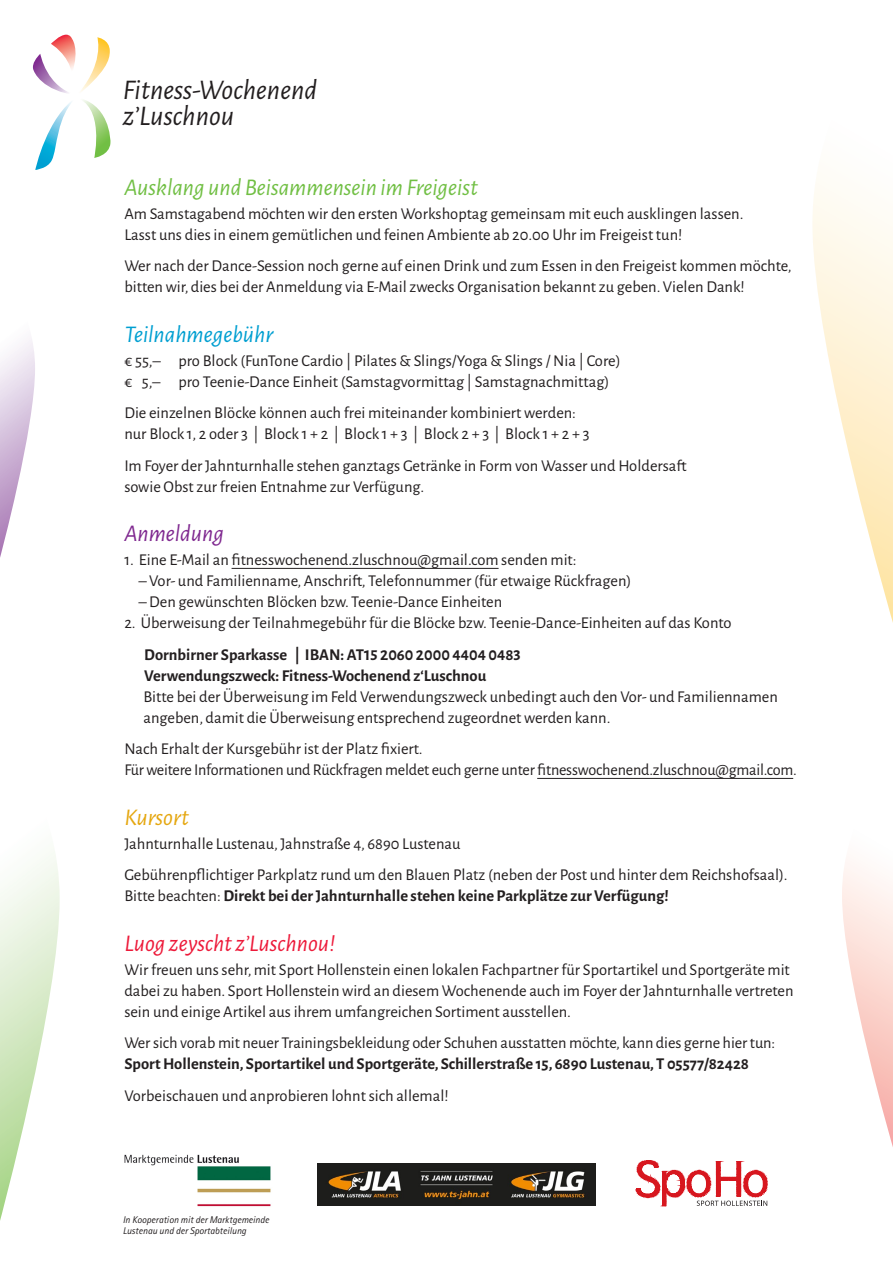
<style>
.page{position:relative;width:893px;height:1263px;background:#fff}
.page>*{position:absolute;margin:0;border:0;box-sizing:border-box;transform-origin:0 0}
.t1{font:italic 28.65px/26px "Alegreya Sans";color:#231f20}
.t2{font:italic 24px "Alegreya Sans";color:#71bf44}
.t3{font:italic 24px "Alegreya Sans";color:#ed1a3a}
.t4{font:italic 24px "Alegreya Sans";color:#009fd1}
.t5{font:italic 24px "Alegreya Sans";color:#802990}
.t6{font:italic 24px "Alegreya Sans";color:#e5a710}
.t7{font:16.5px/21px "Alegreya Sans";color:#231f20}
.t8{font:700 16.5px/21px "Alegreya Sans";color:#231f20}
.t9{font:italic 9.75px/10.5px "Rotis Sans Serif Std";color:#231f20}
.s1{font-weight:400}
</style>
<div class="page">
<svg style="left:812px;top:182px;width:81px;height:441px"></svg>
<svg style="left:842px;top:862px;width:51px;height:285px"></svg>
<svg style="left:0;top:851px;width:60px;height:370px"></svg>
<svg style="left:0;top:339px;width:35px;height:219px"></svg>
<hr style="left:232px;top:568px;width:267px;height:1px;background:#231f20">
<hr style="left:537px;top:778px;width:256px;height:1px;background:#231f20">
<svg style="left:636px;top:1160px;width:131px;height:46px"></svg>
<img style="left:124px;top:1154px;width:147px;height:53px">
<img style="left:317px;top:1163px;width:278px;height:42px">
<svg style="left:32px;top:35px;width:79px;height:135px"></svg>
<h1 class="t1" style="left:123px;top:76px;width:196px">Fitness-Wochenend z’Luschnou</h1>
<h2 class="t2" style="left:124px;top:171px;width:355px">Ausklang und Beisammensein im Freigeist</h2>
<p class="t7" style="left:124px;top:202px;width:621px">Am Samstagabend möchten wir den ersten Workshoptag gemeinsam mit euch ausklingen lassen.<br>Lasst uns dies in einem gemütlichen und feinen Ambiente ab 20.00 Uhr im Freigeist tun!</p>
<p class="t7" style="left:124px;top:255px;width:669px">Wer nach der Dance-Session noch gerne auf einen Drink und zum Essen in den Freigeist kommen möchte, bitten wir, dies bei der Anmeldung via E-Mail zwecks Organisation bekannt zu geben. Vielen Dank!</p>
<h2 class="t4" style="left:124px;top:318px;width:150px">Teilnahmegebühr</h2>
<p class="t7" style="left:124px;top:349px;width:498px">€ 55,– pro Block (FunTone Cardio | Pilates &amp; Slings/Yoga &amp; Slings / Nia | Core) € 5,– pro Teenie-Dance Einheit (Samstagvormittag | Samstagnachmittag)</p>
<p class="t7" style="left:124px;top:402px;width:467px">Die einzelnen Blöcke können auch frei miteinander kombiniert werden: nur Block 1, 2 oder 3 | Block 1 + 2 | Block 1 + 3 | Block 2 + 3 | Block 1 + 2 + 3</p>
<p class="t7" style="left:124px;top:454px;width:564px">Im Foyer der Jahnturnhalle stehen ganztags Getränke in Form von Wasser und Holdersaft sowie Obst zur freien Entnahme zur Verfügung.</p>
<h2 class="t5" style="left:124px;top:517px;width:101px">Anmeldung</h2>
<p class="t7" style="left:124px;top:549px;width:454px">1. Eine E-Mail an fitnesswochenend.zluschnou@gmail.com senden mit:</p>
<p class="t7" style="left:139px;top:570px;width:494px">– Vor- und Familienname, Anschrift, Telefonnummer (für etwaige Rückfragen)</p>
<p class="t7" style="left:139px;top:591px;width:365px">– Den gewünschten Blöcken bzw. Teenie-Dance Einheiten</p>
<p class="t7" style="left:124px;top:612px;width:609px">2. Überweisung der Teilnahmegebühr für die Blöcke bzw. Teenie-Dance-Einheiten auf das Konto</p>
<p class="t8" style="left:144px;top:643px;width:378px">Dornbirner Sparkasse | IBAN: AT15 2060 2000 4404 0483<br>Verwendungszweck: Fitness-Wochenend z‘Luschnou</p>
<p class="t7" style="left:143px;top:685px;width:636px">Bitte bei der Überweisung im Feld Verwendungszweck unbedingt auch den Vor- und Familiennamen angeben, damit die Überweisung entsprechend zugeordnet werden kann.</p>
<p class="t7" style="left:124px;top:738px;width:674px">Nach Erhalt der Kursgebühr ist der Platz fixiert.<br>Für weitere Informationen und Rückfragen meldet euch gerne unter fitnesswochenend.zluschnou@gmail.com.</p>
<h2 class="t6" style="left:124px;top:801px;width:66px">Kursort</h2>
<p class="t7" style="left:124px;top:827px;width:665px;line-height:31.5px">Jahnturnhalle Lustenau, Jahnstraße 4, 6890 Lustenau<br>Gebührenpflichtiger Parkplatz rund um den Blauen Platz (neben der Post und hinter dem Reichshofsaal).</p>
<p class="t8" style="left:124px;top:884px;width:546px"><span class="s1">Bitte beachten:</span> Direkt bei der Jahnturnhalle stehen keine Parkplätze zur Verfügung!</p>
<h2 class="t3" style="left:124px;top:927px;width:213px">Luog zeyscht z’Luschnou!</h2>
<p class="t7" style="left:124px;top:958px;width:671px">Wir freuen uns sehr, mit Sport Hollenstein einen lokalen Fachpartner für Sportartikel und Sportgeräte mit dabei zu haben. Sport Hollenstein wird an diesem Wochenende auch im Foyer der Jahnturnhalle vertreten sein und einige Artikel aus ihrem umfangreichen Sortiment ausstellen.</p>
<p class="t7" style="left:124px;top:1032px;width:652px">Wer sich vorab mit neuer Trainingsbekleidung oder Schuhen ausstatten möchte, kann dies gerne hier tun:</p>
<p class="t8" style="left:124px;top:1052px;width:626px">Sport Hollenstein, Sportartikel und Sportgeräte, Schillerstraße 15, 6890 Lustenau, T 05577/82428</p>
<p class="t7" style="left:124px;top:1084px;width:326px">Vorbeischauen und anprobieren lohnt sich allemal!</p>
<p class="t9" style="left:123px;top:1215px;width:148px">In Kooperation mit der Marktgemeinde<br>Lustenau und der Sportabteilung</p>
</div>
